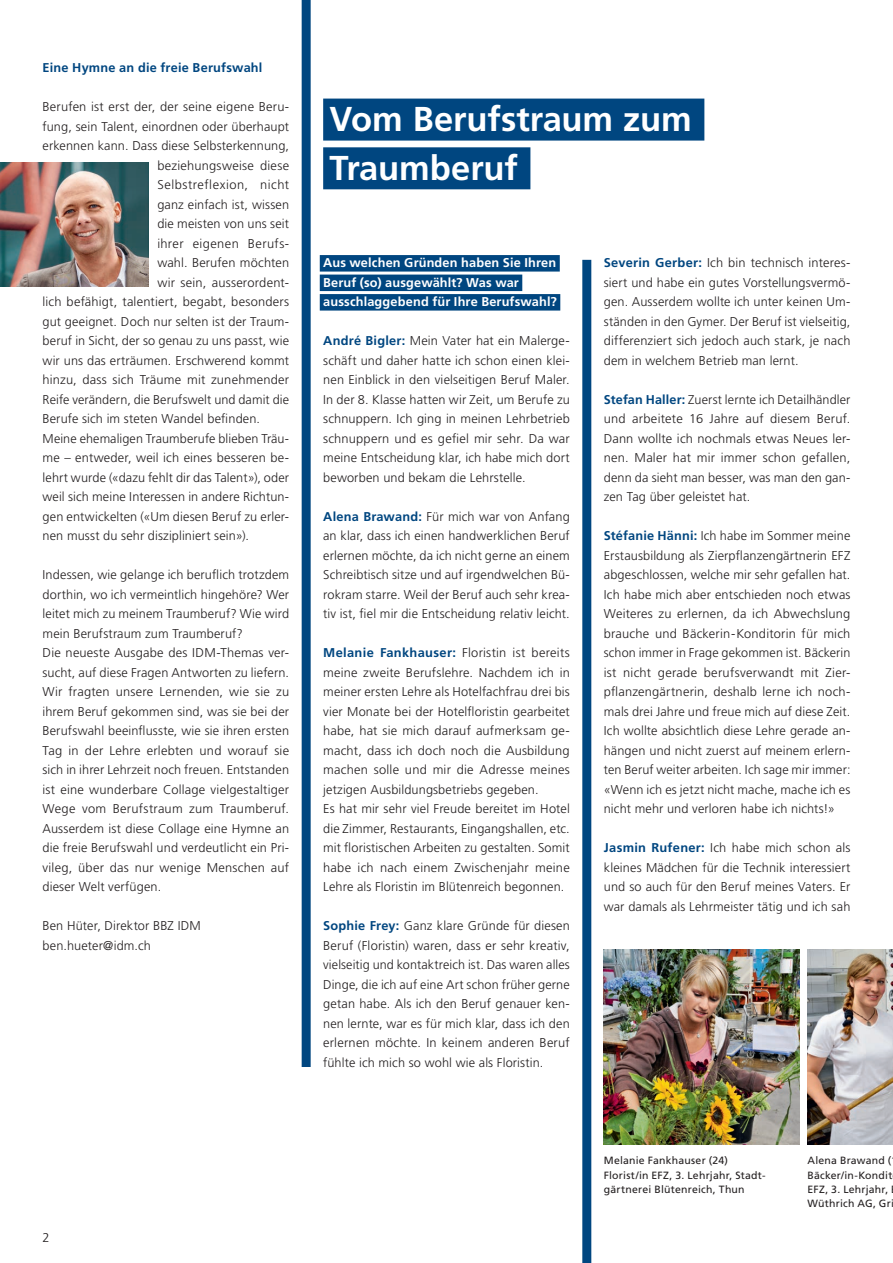
<style>
.page{position:relative;width:893px;height:1263px;background:#fff}
.page>*{position:absolute;margin:0;border:0;box-sizing:border-box;transform-origin:0 0}
.t1{font:700 34.5px/48.8px "Frutiger LT Std";color:#fff}
.t2{font:300 12.75px/19.5px "Frutiger LT Std";letter-spacing:.01em;color:#231f20;text-align:justify}
.t3{font:700 12.75px/19.5px "Frutiger LT Std";letter-spacing:.01em;color:#fff}
.t4{font:700 12.75px "Frutiger LT Std";letter-spacing:.015em;color:#004680}
.t5{font:300 12.75px "Frutiger LT Std";letter-spacing:.04em;color:#231f20}
.t6{font:300 12.75px "Frutiger LT Std";letter-spacing:.03em;color:#231f20}
.t7{font:10.5px/14.2px "Frutiger LT Std";letter-spacing:.02em;color:#231f20}
.s1{font-weight:700;color:#004680}
</style>
<div class="page">
<div style="left:320px;top:255px;width:240px;height:17px;background:#004680"></div>
<div style="left:320px;top:275px;width:202px;height:16px;background:#004680"></div>
<div style="left:320px;top:294px;width:240px;height:17px;background:#004680"></div>
<div style="left:302px;top:0;width:9px;height:1067px;background:#004680"></div>
<div style="left:582px;top:260px;width:9px;height:1003px;background:#004680"></div>
<div style="left:323px;top:99px;width:381px;height:42px;background:#004680"></div>
<div style="left:323px;top:147px;width:207px;height:42px;background:#004680"></div>
<img style="left:0;top:162px;width:149px;height:125px">
<img style="left:604px;top:950px;width:195px;height:195px">
<img style="left:807px;top:950px;width:86px;height:195px">
<p class="t4" style="left:43px;top:60px;width:221px">Eine Hymne an die freie Berufswahl</p>
<p class="t2" style="left:43px;top:97px;width:248px">Berufen ist erst der, der seine eigene Beru-</p>
<p class="t2" style="left:43px;top:117px;width:248px">fung, sein Talent, einordnen oder überhaupt</p>
<p class="t2" style="left:43px;top:136px;width:248px">erkennen kann. Dass diese Selbsterkennung,</p>
<p class="t2" style="left:157px;top:156px;width:133px">beziehungsweise diese</p>
<p class="t5" style="left:157px;top:178px;width:133px">Selbstreflexion, nicht</p>
<p class="t2" style="left:157px;top:195px;width:133px">ganz einfach ist, wissen</p>
<p class="t2" style="left:157px;top:214px;width:133px">die meisten von uns seit</p>
<p class="t6" style="left:157px;top:236px;width:133px">ihrer eigenen Berufs-</p>
<p class="t2" style="left:157px;top:253px;width:133px">wahl. Berufen möchten</p>
<p class="t2" style="left:157px;top:273px;width:133px">wir sein, ausserordent-</p>
<p class="t2" style="left:43px;top:292px;width:248px">lich befähigt, talentiert, begabt, besonders</p>
<p class="t2" style="left:43px;top:312px;width:248px">gut geeignet. Doch nur selten ist der Traum-</p>
<p class="t2" style="left:43px;top:331px;width:248px">beruf in Sicht, der so genau zu uns passt, wie</p>
<p class="t2" style="left:43px;top:351px;width:248px">wir uns das erträumen. Erschwerend kommt</p>
<p class="t2" style="left:43px;top:370px;width:248px">hinzu, dass sich Träume mit zunehmender</p>
<p class="t2" style="left:43px;top:390px;width:248px">Reife verändern, die Berufswelt und damit die</p>
<p class="t2" style="left:43px;top:409px;width:219px">Berufe sich im steten Wandel befinden.</p>
<p class="t2" style="left:43px;top:429px;width:248px">Meine ehemaligen Traumberufe blieben Träu-</p>
<p class="t2" style="left:43px;top:448px;width:248px">me – entweder, weil ich eines besseren be-</p>
<p class="t2" style="left:43px;top:468px;width:248px">lehrt wurde («dazu fehlt dir das Talent»), oder</p>
<p class="t2" style="left:43px;top:487px;width:248px">weil sich meine Interessen in andere Richtun-</p>
<p class="t2" style="left:43px;top:507px;width:248px">gen entwickelten («Um diesen Beruf zu erler-</p>
<p class="t2" style="left:43px;top:526px;width:208px">nen musst du sehr diszipliniert sein»).</p>
<p class="t2" style="left:43px;top:565px;width:248px;text-align:left">Indessen, wie gelange ich beruflich trotzdem dorthin, wo ich vermeintlich hingehöre? Wer leitet mich zu meinem Traumberuf? Wie wird mein Berufstraum zum Traumberuf?<br>Die neueste Ausgabe des IDM-Themas ver&shy;sucht, auf diese Fragen Antworten zu liefern.<br>Wir fragten unsere Lernenden, wie sie zu ihrem Beruf gekommen sind, was sie bei der Berufswahl beeinflusste, wie sie ihren ersten Tag in der Lehre erlebten und worauf sie sich in ihrer Lehrzeit noch freuen. Entstanden ist eine wunderbare Collage vielgestaltiger Wege vom Berufstraum zum Traumberuf.<br>Ausserdem ist diese Collage eine Hymne an die freie Berufswahl und verdeutlicht ein Pri&shy;vileg, über das nur wenige Menschen auf dieser Welt verfügen.</p>
<p class="t2" style="left:43px;top:916px;width:160px">Ben Hüter, Direktor BBZ IDM ben.hueter@idm.ch</p>
<h1 class="t1" style="left:330px;top:95px;width:364px">Vom Berufstraum zum<br>Traumberuf</h1>
<p class="t3" style="left:323px;top:253px;width:235px">Aus welchen Gründen haben Sie Ihren<br>Beruf (so) ausgewählt? Was war ausschlaggebend für Ihre Berufswahl?</p>
<p class="t2" style="left:323px;top:331px;width:248px"><span class="s1">André Bigler:</span> Mein Vater hat ein Malerge&shy;schäft und daher hatte ich schon einen klei&shy;nen Einblick in den vielseitigen Beruf Maler.<br>In der 8. Klasse hatten wir Zeit, um Berufe zu schnuppern. Ich ging in meinen Lehrbetrieb schnuppern und es gefiel mir sehr. Da war meine Entscheidung klar, ich habe mich dort beworben und bekam die Lehrstelle.</p>
<p class="t2" style="left:323px;top:507px;width:248px"><span class="s1">Alena Brawand:</span> Für mich war von Anfang an klar, dass ich einen handwerklichen Beruf erlernen möchte, da ich nicht gerne an einem Schreibtisch sitze und auf irgendwelchen Bü&shy;rokram starre. Weil der Beruf auch sehr krea&shy;tiv ist, fiel mir die Entscheidung relativ leicht.</p>
<p class="t2" style="left:323px;top:643px;width:248px;text-align:left"><span class="s1">Melanie Fankhauser:</span> Floristin ist bereits meine zweite Berufslehre. Nachdem ich in meiner ersten Lehre als Hotelfachfrau drei bis vier Monate bei der Hotelfloristin gearbeitet habe, hat sie mich darauf aufmerksam ge&shy;macht, dass ich doch noch die Ausbildung machen solle und mir die Adresse meines jetzigen Ausbildungsbetriebs gegeben.<br>Es hat mir sehr viel Freude bereitet im Hotel die Zimmer, Restaurants, Eingangshallen, etc. mit floristischen Arbeiten zu gestalten. Somit habe ich nach einem Zwischenjahr meine Lehre als Floristin im Blütenreich begonnen.</p>
<p class="t2" style="left:323px;top:916px;width:248px"><span class="s1">Sophie Frey:</span> Ganz klare Gründe für diesen Beruf (Floristin) waren, dass er sehr kreativ, vielseitig und kontaktreich ist. Das waren alles Dinge, die ich auf eine Art schon früher gerne getan habe. Als ich den Beruf genauer ken&shy;nen lernte, war es für mich klar, dass ich den erlernen möchte. In keinem anderen Beruf fühlte ich mich so wohl wie als Floristin.</p>
<p class="t2" style="left:604px;top:253px;width:248px"><span class="s1">Severin Gerber:</span> Ich bin technisch interes&shy;siert und habe ein gutes Vorstellungsvermö&shy;gen. Ausserdem wollte ich unter keinen Um&shy;ständen in den Gymer. Der Beruf ist vielseitig, differenziert sich jedoch auch stark, je nach dem in welchem Betrieb man lernt.</p>
<p class="t2" style="left:604px;top:390px;width:248px"><span class="s1">Stefan Haller:</span> Zuerst lernte ich Detailhändler und arbeitete 16 Jahre auf diesem Beruf.<br>Dann wollte ich nochmals etwas Neues ler&shy;nen. Maler hat mir immer schon gefallen, denn da sieht man besser, was man den gan&shy;zen Tag über geleistet hat.</p>
<p class="t2" style="left:604px;top:526px;width:248px"><span class="s1">Stéfanie Hänni:</span> Ich habe im Sommer meine Erstausbildung als Zierpflanzengärtnerin EFZ abgeschlossen, welche mir sehr gefallen hat.<br>Ich habe mich aber entschieden noch etwas Weiteres zu erlernen, da ich Abwechslung brauche und Bäckerin-Konditorin für mich schon immer in Frage gekommen ist. Bäckerin ist nicht gerade berufsverwandt mit Zier&shy;pflanzengärtnerin, deshalb lerne ich noch&shy;mals drei Jahre und freue mich auf diese Zeit.<br>Ich wollte absichtlich diese Lehre gerade an&shy;hängen und nicht zuerst auf meinem erlern&shy;ten Beruf weiter arbeiten. Ich sage mir immer: «Wenn ich es jetzt nicht mache, mache ich es nicht mehr und verloren habe ich nichts!»</p>
<p class="t2" style="left:604px;top:838px;width:248px"><span class="s1">Jasmin Rufener:</span> Ich habe mich schon als kleines Mädchen für die Technik interessiert und so auch für den Beruf meines Vaters. Er war damals als Lehrmeister tätig und ich sah</p>
<p class="t2" style="left:43px;top:1228px;width:9px">2</p>
<p class="t7" style="left:604px;top:1154px;width:163px">Melanie Fankhauser (24)<br>Florist/in EFZ, 3. Lehrjahr, Stadt&shy;gärtnerei Blütenreich, Thun</p>
<p class="t7" style="left:807px;top:1154px;width:88px">Alena Brawand (<br>Bäcker/in-Kondit<br>EFZ, 3. Lehrjahr,<br>Wüthrich AG, Gri</p>
</div>
